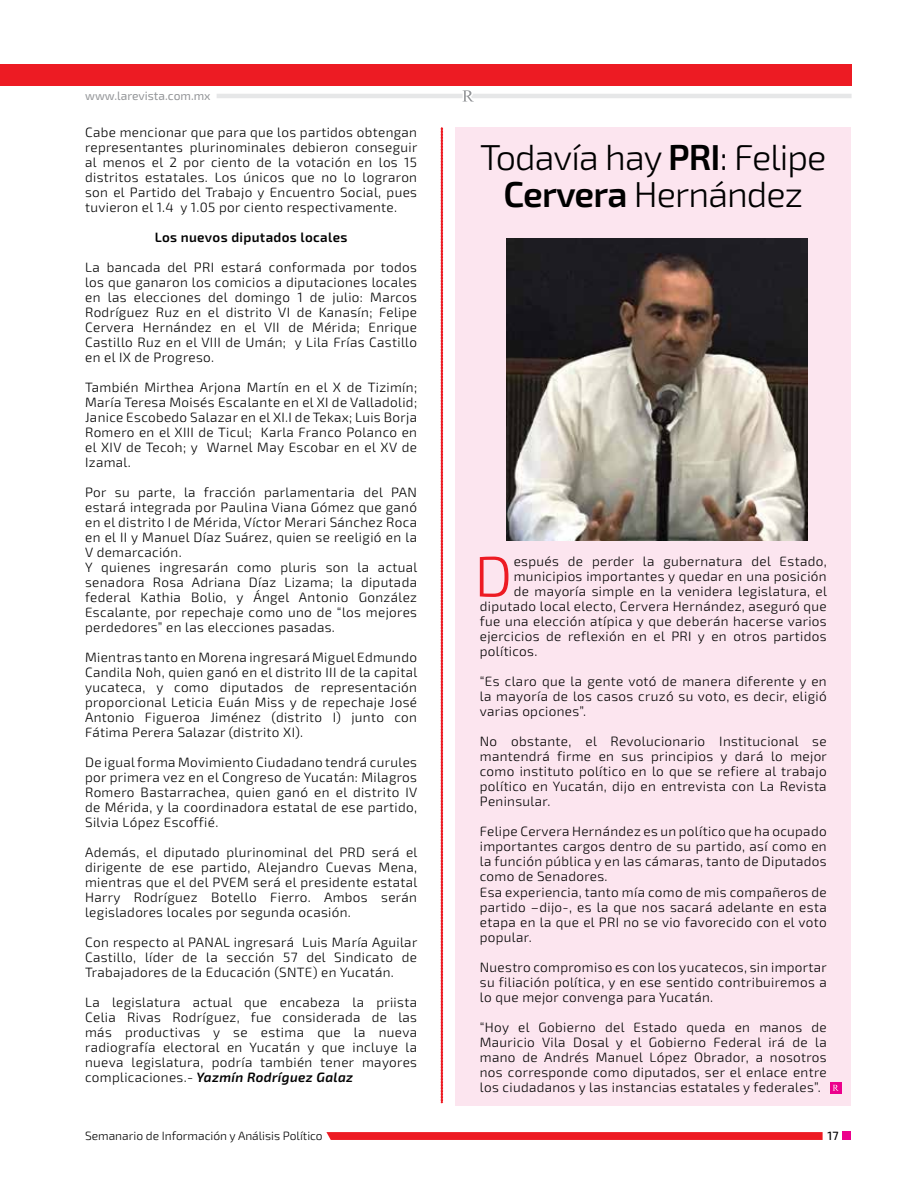
<style>
.page{position:relative;width:915px;height:1191px;background:#fff}
.page>*{position:absolute;margin:0;border:0;box-sizing:border-box;transform-origin:0 0}
.t1{font:300 57px "Exo 2";color:#ed1b23}
.t2{font:300 36px/37.5px "Exo 2";letter-spacing:-.025em;color:#000;text-align:center}
.t3{font:300 13.5px/15px "Exo 2";letter-spacing:.025em;color:#000;text-align:justify}
.t4{font:600 13.5px "Exo 2";letter-spacing:.025em;color:#000}
.t5{font:300 12px "Exo 2";color:#000}
.t6{font:12px "Exo 2";color:#939598}
.t7{font:500 12px "Exo 2";color:#000}
.s1{font-weight:600;font-style:italic}
.s2{font-weight:600}
</style>
<div class="page">
<hr style="left:474px;top:94px;width:377px;height:4px;background:#e6e7e8">
<hr style="left:216px;top:94px;width:258px;height:4px;background:#e6e7e8">
<svg style="left:462px;top:90px;width:12px;height:12px"></svg>
<div style="left:455px;top:128px;width:395px;height:978px;background:#fce5ef"></div>
<div style="left:842px;top:1131px;width:8px;height:9px;background:#ec008c"></div>
<svg style="left:326px;top:1132px;width:496px;height:8px;background:#ed1f27"></svg>
<div style="left:829px;top:1082px;width:11px;height:11px;background:#ec008c"></div>
<svg style="left:832px;top:1084px;width:6px;height:6px"></svg>
<svg style="left:441px;top:127px;width:1px;height:976px"></svg>
<div style="left:0;top:64px;width:850px;height:21px;background:#ed1b23"></div>
<img style="left:506px;top:238px;width:301px;height:302px">
<p class="t6" style="left:85px;top:89px;width:127px">www.larevista.com.mx</p>
<p class="t3" style="left:85px;top:125px;width:333px">Cabe mencionar que para que los partidos obtengan representantes plurinominales debieron conseguir al menos el 2 por ciento de la votación en los 15 distritos estatales. Los únicos que no lo lograron son el Partido del Trabajo y Encuentro Social, pues tuvieron el 1.4 y 1.05 por ciento respectivamente.</p>
<p class="t4" style="left:155px;top:229px;width:194px">Los nuevos diputados locales</p>
<p class="t3" style="left:85px;top:260px;width:333px">La bancada del PRI estará conformada por todos los que ganaron los comicios a diputaciones locales en las elecciones del domingo 1 de julio: Marcos Rodríguez Ruz en el distrito VI de Kanasín; Felipe Cervera Hernández en el VII de Mérida; Enrique Castillo Ruz en el VIII de Umán; y Lila Frías Castillo en el IX de Progreso.</p>
<p class="t3" style="left:85px;top:380px;width:333px">También Mirthea Arjona Martín en el X de Tizimín; María Teresa Moisés Escalante en el XI de Valladolid; Janice Escobedo Salazar en el XI.I de Tekax; Luis Borja Romero en el XIII de Ticul; Karla Franco Polanco en el XIV de Tecoh; y Warnel May Escobar en el XV de Izamal.</p>
<p class="t3" style="left:85px;top:485px;width:334px;text-align:left">Por su parte, la fracción parlamentaria del PAN estará integrada por Paulina Viana Gómez que ganó en el distrito I de Mérida, Víctor Merari Sánchez Roca en el II y Manuel Díaz Suárez, quien se reeligió en la V demarcación.<br>Y quienes ingresarán como pluris son la actual senadora Rosa Adriana Díaz Lizama; la diputada federal Kathia Bolio, y Ángel Antonio González Escalante, por repechaje como uno de “los mejores perdedores” en las elecciones pasadas.</p>
<p class="t3" style="left:85px;top:650px;width:334px">Mientras tanto en Morena ingresará Miguel Edmundo Candila Noh, quien ganó en el distrito III de la capital yucateca, y como diputados de representación proporcional Leticia Euán Miss y de repechaje José Antonio Figueroa Jiménez (distrito I) junto con Fátima Perera Salazar (distrito XI).</p>
<p class="t3" style="left:85px;top:755px;width:333px">De igual forma Movimiento Ciudadano tendrá curules por primera vez en el Congreso de Yucatán: Milagros Romero Bastarrachea, quien ganó en el distrito IV de Mérida, y la coordinadora estatal de ese partido, Silvia López Escoffié.</p>
<p class="t3" style="left:85px;top:845px;width:334px">Además, el diputado plurinominal del PRD será el dirigente de ese partido, Alejandro Cuevas Mena, mientras que el del PVEM será el presidente estatal Harry Rodríguez Botello Fierro. Ambos serán legisladores locales por segunda ocasión.</p>
<p class="t3" style="left:85px;top:935px;width:333px">Con respecto al PANAL ingresará Luis María Aguilar Castillo, líder de la sección 57 del Sindicato de Trabajadores de la Educación (SNTE) en Yucatán.</p>
<p class="t3" style="left:85px;top:995px;width:333px">La legislatura actual que encabeza la priista Celia Rivas Rodríguez, fue considerada de las más productivas y se estima que la nueva radiografía electoral en Yucatán y que incluye la nueva legislatura, podría también tener mayores complicaciones.- <span class="s1">Yazmín Rodríguez Galaz</span></p>
<p class="t5" style="left:85px;top:1128px;width:239px">Semanario de Información y Análisis Político</p>
<h2 class="t2" style="left:480px;top:139px;width:348px">Todavía hay <span class="s2">PRI</span>: Felipe<br><span class="s2">Cervera</span> Hernández</h2>
<h1 class="t1" style="left:474px;top:543px;width:39px">D</h1>
<p class="t3" style="left:513px;top:554px;width:314px">espués de perder la gubernatura del Estado,</p>
<p class="t3" style="left:513px;top:569px;width:314px">municipios importantes y quedar en una posición</p>
<p class="t3" style="left:513px;top:584px;width:315px">de mayoría simple en la venidera legislatura, el</p>
<p class="t3" style="left:479px;top:599px;width:348px">diputado local electo, Cervera Hernández, aseguró que</p>
<p class="t3" style="left:479px;top:614px;width:348px">fue una elección atípica y que deberán hacerse varios</p>
<p class="t3" style="left:479px;top:629px;width:348px">ejercicios de reflexión en el PRI y en otros partidos</p>
<p class="t3" style="left:479px;top:644px;width:59px">políticos.</p>
<p class="t3" style="left:479px;top:674px;width:348px">“Es claro que la gente votó de manera diferente y en la mayoría de los casos cruzó su voto, es decir, eligió varias opciones”.</p>
<p class="t3" style="left:479px;top:734px;width:348px">No obstante, el Revolucionario Institucional se mantendrá firme en sus principios y dará lo mejor como instituto político en lo que se refiere al trabajo político en Yucatán, dijo en entrevista con La Revista Peninsular.</p>
<p class="t3" style="left:479px;top:824px;width:348px;text-align:left">Felipe Cervera Hernández es un político que ha ocupado importantes cargos dentro de su partido, así como en la función pública y en las cámaras, tanto de Diputados como de Senadores.<br>Esa experiencia, tanto mía como de mis compañeros de partido –dijo-, es la que nos sacará adelante en esta etapa en la que el PRI no se vio favorecido con el voto popular.</p>
<p class="t3" style="left:479px;top:959px;width:348px">Nuestro compromiso es con los yucatecos, sin importar su filiación política, y en ese sentido contribuiremos a lo que mejor convenga para Yucatán.</p>
<p class="t3" style="left:479px;top:1019px;width:348px">“Hoy el Gobierno del Estado queda en manos de Mauricio Vila Dosal y el Gobierno Federal irá de la mano de Andrés Manuel López Obrador, a nosotros nos corresponde como diputados, ser el enlace entre los ciudadanos y las instancias estatales y federales”.</p>
<p class="t7" style="left:827px;top:1128px;width:12px">17</p>
</div>
